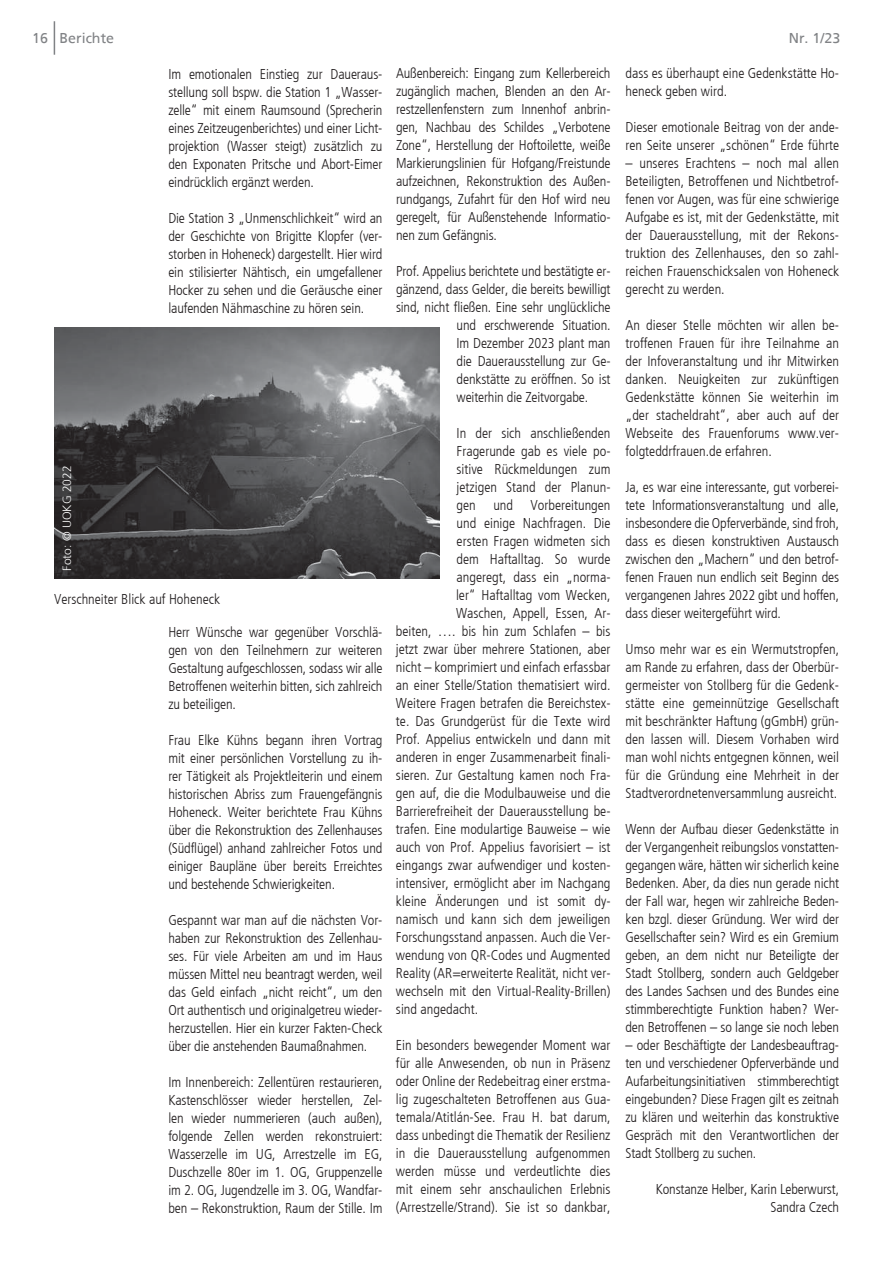
<style>
.page{position:relative;width:893px;height:1263px;background:#fff}
.page>*{position:absolute;margin:0;border:0;box-sizing:border-box;transform-origin:0 0}
.t1{font:300 condensed 14.25px/18px "Frutiger";color:#231f20;text-align:justify}
.t2{font:14.25px "Frutiger";color:#808285}
.t3{font:300 12px "Frutiger";color:#fff}
</style>
<div class="page">
<hr style="left:54px;top:21px;width:1px;height:34px;background:#808285">
<img style="left:54px;top:328px;width:386px;height:250px">
<p class="t2" style="left:32px;top:30px;width:83px">16 Berichte</p>
<p class="t2" style="left:789px;top:30px;width:53px">Nr. 1/23</p>
<p class="t1" style="left:168px;top:65px;width:216px">Im emotionalen Einstieg zur Daueraus&shy;stellung soll bspw. die Station 1 „Wasser&shy;zelle“ mit einem Raumsound (Sprecherin eines Zeitzeugenberichtes) und einer Licht&shy;projektion (Wasser steigt) zusätzlich zu den Exponaten Pritsche und Abort-Eimer eindrücklich ergänzt werden.</p>
<p class="t1" style="left:168px;top:209px;width:216px">Die Station 3 „Unmenschlichkeit“ wird an der Geschichte von Brigitte Klopfer (ver&shy;storben in Hoheneck) dargestellt. Hier wird ein stilisierter Nähtisch, ein umgefallener Hocker zu sehen und die Geräusche einer laufenden Nähmaschine zu hören sein.</p>
<p class="t1" style="left:396px;top:65px;width:216px">Außenbereich: Eingang zum Kellerbereich zugänglich machen, Blenden an den Ar&shy;restzellenfenstern zum Innenhof anbrin&shy;gen, Nachbau des Schildes „Verbotene Zone“, Herstellung der Hoftoilette, weiße Markierungslinien für Hofgang/Freistunde aufzeichnen, Rekonstruktion des Außen&shy;rundgangs, Zufahrt für den Hof wird neu geregelt, für Außenstehende Informatio&shy;nen zum Gefängnis.</p>
<p class="t1" style="left:396px;top:263px;width:216px">Prof. Appelius berichtete und bestätigte er-</p>
<p class="t1" style="left:396px;top:281px;width:216px">gänzend, dass Gelder, die bereits bewilligt</p>
<p class="t1" style="left:396px;top:299px;width:216px">sind, nicht fließen. Eine sehr unglückliche</p>
<p class="t1" style="left:457px;top:317px;width:155px">und erschwerende Situation.</p>
<p class="t1" style="left:457px;top:335px;width:155px">Im Dezember 2023 plant man</p>
<p class="t1" style="left:457px;top:353px;width:155px">die Dauerausstellung zur Ge-</p>
<p class="t1" style="left:457px;top:371px;width:155px">denkstätte zu eröffnen. So ist</p>
<p class="t1" style="left:457px;top:389px;width:133px">weiterhin die Zeitvorgabe.</p>
<p class="t1" style="left:457px;top:425px;width:155px">In der sich anschließenden</p>
<p class="t1" style="left:457px;top:443px;width:155px">Fragerunde gab es viele po-</p>
<p class="t1" style="left:457px;top:461px;width:155px">sitive Rückmeldungen zum</p>
<p class="t1" style="left:457px;top:479px;width:155px">jetzigen Stand der Planun-</p>
<p class="t1" style="left:457px;top:497px;width:155px">gen und Vorbereitungen</p>
<p class="t1" style="left:457px;top:515px;width:155px">und einige Nachfragen. Die</p>
<p class="t1" style="left:457px;top:533px;width:155px">ersten Fragen widmeten sich</p>
<p class="t1" style="left:457px;top:551px;width:155px">dem Haftalltag. So wurde</p>
<p class="t1" style="left:457px;top:569px;width:155px">angeregt, dass ein „norma-</p>
<p class="t1" style="left:456px;top:587px;width:156px">ler“ Haftalltag vom Wecken,</p>
<p class="t1" style="left:456px;top:605px;width:156px">Waschen, Appell, Essen, Ar-</p>
<p class="t1" style="left:396px;top:623px;width:216px">beiten, …. bis hin zum Schlafen – bis</p>
<p class="t1" style="left:396px;top:641px;width:216px">jetzt zwar über mehrere Stationen, aber</p>
<p class="t1" style="left:396px;top:659px;width:216px">nicht – komprimiert und einfach erfassbar</p>
<p class="t1" style="left:396px;top:677px;width:216px">an einer Stelle/Station thematisiert wird.</p>
<p class="t1" style="left:396px;top:695px;width:216px">Weitere Fragen betrafen die Bereichstex-</p>
<p class="t1" style="left:396px;top:713px;width:216px">te. Das Grundgerüst für die Texte wird</p>
<p class="t1" style="left:396px;top:731px;width:216px">Prof. Appelius entwickeln und dann mit</p>
<p class="t1" style="left:396px;top:749px;width:216px">anderen in enger Zusammenarbeit finali-</p>
<p class="t1" style="left:396px;top:767px;width:216px">sieren. Zur Gestaltung kamen noch Fra-</p>
<p class="t1" style="left:396px;top:785px;width:216px">gen auf, die die Modulbauweise und die</p>
<p class="t1" style="left:396px;top:803px;width:216px">Barrierefreiheit der Dauerausstellung be-</p>
<p class="t1" style="left:396px;top:821px;width:216px">trafen. Eine modulartige Bauweise – wie</p>
<p class="t1" style="left:396px;top:839px;width:216px">auch von Prof. Appelius favorisiert – ist</p>
<p class="t1" style="left:396px;top:857px;width:216px">eingangs zwar aufwendiger und kosten-</p>
<p class="t1" style="left:396px;top:875px;width:216px">intensiver, ermöglicht aber im Nachgang</p>
<p class="t1" style="left:396px;top:893px;width:216px">kleine Änderungen und ist somit dy-</p>
<p class="t1" style="left:396px;top:911px;width:216px">namisch und kann sich dem jeweiligen</p>
<p class="t1" style="left:396px;top:929px;width:216px">Forschungsstand anpassen. Auch die Ver-</p>
<p class="t1" style="left:396px;top:947px;width:216px">wendung von QR-Codes und Augmented</p>
<p class="t1" style="left:396px;top:965px;width:216px">Reality (AR=erweiterte Realität, nicht ver-</p>
<p class="t1" style="left:396px;top:983px;width:216px">wechseln mit den Virtual-Reality-Brillen)</p>
<p class="t1" style="left:396px;top:1001px;width:84px">sind angedacht.</p>
<p class="t1" style="left:396px;top:1037px;width:216px">Ein besonders bewegender Moment war für alle Anwesenden, ob nun in Präsenz oder Online der Redebeitrag einer erstma&shy;lig zugeschalteten Betroffenen aus Gua&shy;temala/Atitlán-See. Frau H. bat darum, dass unbedingt die Thematik der Resilienz in die Dauerausstellung aufgenommen werden müsse und verdeutlichte dies mit einem sehr anschaulichen Erlebnis (Arrestzelle/Strand). Sie ist so dankbar,</p>
<p class="t1" style="left:625px;top:65px;width:215px">dass es überhaupt eine Gedenkstätte Ho&shy;heneck geben wird.</p>
<p class="t1" style="left:625px;top:119px;width:215px">Dieser emotionale Beitrag von der ande&shy;ren Seite unserer „schönen“ Erde führte</p>
<p class="t1" style="left:625px;top:155px;width:215px">– unseres Erachtens – noch mal allen Beteiligten, Betroffenen und Nichtbetrof&shy;fenen vor Augen, was für eine schwierige Aufgabe es ist, mit der Gedenkstätte, mit der Dauerausstellung, mit der Rekons&shy;truktion des Zellenhauses, den so zahl&shy;reichen Frauenschicksalen von Hoheneck gerecht zu werden.</p>
<p class="t1" style="left:625px;top:316px;width:215px">An dieser Stelle möchten wir allen be&shy;troffenen Frauen für ihre Teilnahme an der Infoveranstaltung und ihr Mitwirken danken. Neuigkeiten zur zukünftigen Gedenkstätte können Sie weiterhin im „der stacheldraht“, aber auch auf der Webseite des Frauenforums www.ver&shy;folgteddrfrauen.de erfahren.</p>
<p class="t1" style="left:625px;top:478px;width:215px">Ja, es war eine interessante, gut vorberei&shy;tete Informationsveranstaltung und alle, insbesondere die Opferverbände, sind froh, dass es diesen konstruktiven Austausch zwischen den „Machern“ und den betrof&shy;fenen Frauen nun endlich seit Beginn des vergangenen Jahres 2022 gibt und hoffen, dass dieser weitergeführt wird.</p>
<p class="t1" style="left:625px;top:640px;width:215px">Umso mehr war es ein Wermutstropfen, am Rande zu erfahren, dass der Oberbür&shy;germeister von Stollberg für die Gedenk&shy;stätte eine gemeinnützige Gesellschaft mit beschränkter Haftung (gGmbH) grün&shy;den lassen will. Diesem Vorhaben wird man wohl nichts entgegnen können, weil für die Gründung eine Mehrheit in der Stadtverordnetenversammlung ausreicht.</p>
<p class="t1" style="left:625px;top:820px;width:215px">Wenn der Aufbau dieser Gedenkstätte in der Vergangenheit reibungslos vonstatten&shy;gegangen wäre, hätten wir sicherlich keine Bedenken. Aber, da dies nun gerade nicht der Fall war, hegen wir zahlreiche Beden&shy;ken bzgl. dieser Gründung. Wer wird der Gesellschafter sein? Wird es ein Gremium geben, an dem nicht nur Beteiligte der Stadt Stollberg, sondern auch Geldgeber des Landes Sachsen und des Bundes eine stimmberechtigte Funktion haben? Wer&shy;den Betroffenen – so lange sie noch leben</p>
<p class="t1" style="left:625px;top:1036px;width:215px">– oder Beschäftigte der Landesbeauftrag&shy;ten und verschiedener Opferverbände und Aufarbeitungsinitiativen stimmberechtigt eingebunden? Diese Fragen gilt es zeitnah zu klären und weiterhin das konstruktive Gespräch mit den Verantwortlichen der Stadt Stollberg zu suchen.</p>
<p class="t1" style="left:656px;top:1180px;width:185px;text-align:right">Konstanze Helber, Karin Leberwurst,<br>Sandra Czech</p>
<p class="t3" style="left:61px;top:571px;width:106px;rotate:-90deg">Foto: © UOKG 2022</p>
<p class="t1" style="left:54px;top:591px;width:168px">Verschneiter Blick auf Hoheneck</p>
<p class="t1" style="left:168px;top:623px;width:216px">Herr Wünsche war gegenüber Vorschlä&shy;gen von den Teilnehmern zur weiteren Gestaltung aufgeschlossen, sodass wir alle Betroffenen weiterhin bitten, sich zahlreich zu beteiligen.</p>
<p class="t1" style="left:168px;top:731px;width:216px">Frau Elke Kühns begann ihren Vortrag mit einer persönlichen Vorstellung zu ih&shy;rer Tätigkeit als Projektleiterin und einem historischen Abriss zum Frauengefängnis Hoheneck. Weiter berichtete Frau Kühns über die Rekonstruktion des Zellenhauses (Südflügel) anhand zahlreicher Fotos und einiger Baupläne über bereits Erreichtes und bestehende Schwierigkeiten.</p>
<p class="t1" style="left:168px;top:911px;width:216px">Gespannt war man auf die nächsten Vor&shy;haben zur Rekonstruktion des Zellenhau&shy;ses. Für viele Arbeiten am und im Haus müssen Mittel neu beantragt werden, weil das Geld einfach „nicht reicht“, um den Ort authentisch und originalgetreu wieder&shy;herzustellen. Hier ein kurzer Fakten-Check über die anstehenden Baumaßnahmen.</p>
<p class="t1" style="left:168px;top:1073px;width:216px">Im Innenbereich: Zellentüren restaurieren, Kastenschlösser wieder herstellen, Zel&shy;len wieder nummerieren (auch außen), folgende Zellen werden rekonstruiert:<br>Wasserzelle im UG, Arrestzelle im EG, Duschzelle 80er im 1. OG, Gruppenzelle im 2. OG, Jugendzelle im 3. OG, Wandfar&shy;ben – Rekonstruktion, Raum der Stille. Im</p>
</div>
